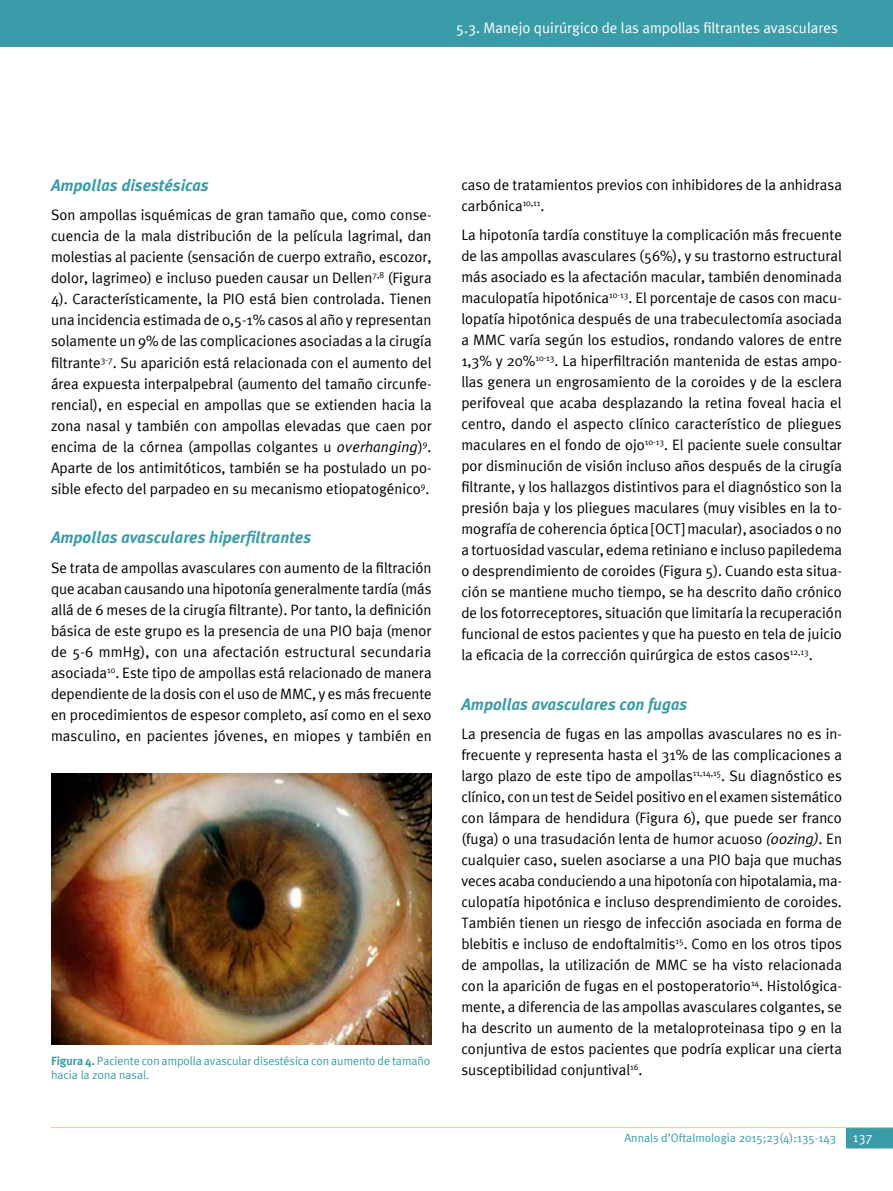
<style>
.page{position:relative;width:893px;height:1191px;background:#fff}
.page>*{position:absolute;margin:0;border:0;box-sizing:border-box;transform-origin:0 0}
.t1{font:italic 700 16.5px "Meta Plus";color:#3a9ca8}
.t2{font:15px/21px "Meta Plus Normal";color:#000;text-align:justify}
.t3{font:15px "Meta Plus Normal";color:#fff}
.t4{font:13.5px "Meta Plus Normal";color:#fff}
.t5{font:12px/14.4px "Meta Plus Normal";letter-spacing:-.005em;color:#3a9ca8}
.s1{font-family:"Meta Plus";font-style:italic}
.s2{font-family:"Meta Plus";font-weight:700}
</style>
<div class="page">
<svg style="left:846px;top:1128px;width:47px;height:20px"></svg>
<hr style="left:51px;top:1127px;width:842px;height:1px;background:#f3c67c">
<div style="left:0;top:0;width:893px;height:47px;background:#3a9ca8"></div>
<img style="left:51px;top:773px;width:381px;height:272px">
<p class="t3" style="left:456px;top:19px;width:383px">5.3. Manejo quirúrgico de las ampollas filtrantes avasculares</p>
<p class="t1" style="left:51px;top:176px;width:159px">Ampollas disestésicas</p>
<p class="t2" style="left:51px;top:204px;width:382px">Son ampollas isquémicas de gran tamaño que, como conse&shy;cuencia de la mala distribución de la película lagrimal, dan molestias al paciente (sensación de cuerpo extraño, escozor, dolor, lagrimeo) e incluso pueden causar un Dellen<sup>7,8</sup> (Figura 4). Característicamente, la PIO está bien controlada. Tienen una incidencia estimada de 0,5-1% casos al año y representan solamente un 9% de las complicaciones asociadas a la cirugía filtrante<sup>3-7</sup>. Su aparición está relacionada con el aumento del área expuesta interpalpebral (aumento del tamaño circunfe&shy;rencial), en especial en ampollas que se extienden hacia la zona nasal y también con ampollas elevadas que caen por encima de la córnea (ampollas colgantes u <span class="s1">overhanging</span>)<sup>9</sup>.<br>Aparte de los antimitóticos, también se ha postulado un po&shy;sible efecto del parpadeo en su mecanismo etiopatogénico<sup>9</sup>.</p>
<p class="t1" style="left:51px;top:528px;width:262px">Ampollas avasculares hiperfiltrantes</p>
<p class="t2" style="left:51px;top:556px;width:382px">Se trata de ampollas avasculares con aumento de la filtración que acaban causando una hipotonía generalmente tardía (más allá de 6 meses de la cirugía filtrante). Por tanto, la definición básica de este grupo es la presencia de una PIO baja (menor de 5-6 mmHg), con una afectación estructural secundaria asociada<sup>10</sup>. Este tipo de ampollas está relacionado de manera dependiente de la dosis con el uso de MMC, y es más frecuente en procedimientos de espesor completo, así como en el sexo masculino, en pacientes jóvenes, en miopes y también en</p>
<p class="t5" style="left:51px;top:1053px;width:381px"><span class="s2">Figura 4.</span> Paciente con ampolla avascular disestésica con aumento de tamaño hacia la zona nasal.</p>
<p class="t2" style="left:461px;top:174px;width:382px">caso de tratamientos previos con inhibidores de la anhidrasa carbónica<sup>10,11</sup>.</p>
<p class="t2" style="left:461px;top:224px;width:382px">La hipotonía tardía constituye la complicación más frecuente de las ampollas avasculares (56%), y su trastorno estructural más asociado es la afectación macular, también denominada maculopatía hipotónica<sup>10-13</sup>. El porcentaje de casos con macu&shy;lopatía hipotónica después de una trabeculectomía asociada a MMC varía según los estudios, rondando valores de entre 1,3% y 20%<sup>10-13</sup>. La hiperfiltración mantenida de estas ampo&shy;llas genera un engrosamiento de la coroides y de la esclera perifoveal que acaba desplazando la retina foveal hacia el centro, dando el aspecto clínico característico de pliegues maculares en el fondo de ojo<sup>10-13</sup>. El paciente suele consultar por disminución de visión incluso años después de la cirugía filtrante, y los hallazgos distintivos para el diagnóstico son la presión baja y los pliegues maculares (muy visibles en la to&shy;mografía de coherencia óptica [OCT] macular), asociados o no a tortuosidad vascular, edema retiniano e incluso papiledema o desprendimiento de coroides (Figura 5). Cuando esta situa&shy;ción se mantiene mucho tiempo, se ha descrito daño crónico de los fotorreceptores, situación que limitaría la recuperación funcional de estos pacientes y que ha puesto en tela de juicio la eficacia de la corrección quirúrgica de estos casos<sup>12,13</sup>.</p>
<p class="t1" style="left:461px;top:694px;width:228px">Ampollas avasculares con fugas</p>
<p class="t2" style="left:461px;top:723px;width:382px">La presencia de fugas en las ampollas avasculares no es in&shy;frecuente y representa hasta el 31% de las complicaciones a largo plazo de este tipo de ampollas<sup>11,14,15</sup>. Su diagnóstico es clínico, con un test de Seidel positivo en el examen sistemático con lámpara de hendidura (Figura 6), que puede ser franco (fuga) o una trasudación lenta de humor acuoso <span class="s1">(oozing).</span> En cualquier caso, suelen asociarse a una PIO baja que muchas veces acaba conduciendo a una hipotonía con hipotalamia, ma&shy;culopatía hipotónica e incluso desprendimiento de coroides.<br>También tienen un riesgo de infección asociada en forma de blebitis e incluso de endoftalmitis<sup>15</sup>. Como en los otros tipos de ampollas, la utilización de MMC se ha visto relacionada con la aparición de fugas en el postoperatorio<sup>14</sup>. Histológica&shy;mente, a diferencia de las ampollas avasculares colgantes, se ha descrito un aumento de la metaloproteinasa tipo 9 en la conjuntiva de estos pacientes que podría explicar una cierta susceptibilidad conjuntival<sup>16</sup>.</p>
<p class="t5" style="left:624px;top:1130px;width:213px">Annals d’Oftalmologia 2015;23(4):135-143</p>
<p class="t4" style="left:853px;top:1129px;width:21px">137</p>
</div>
